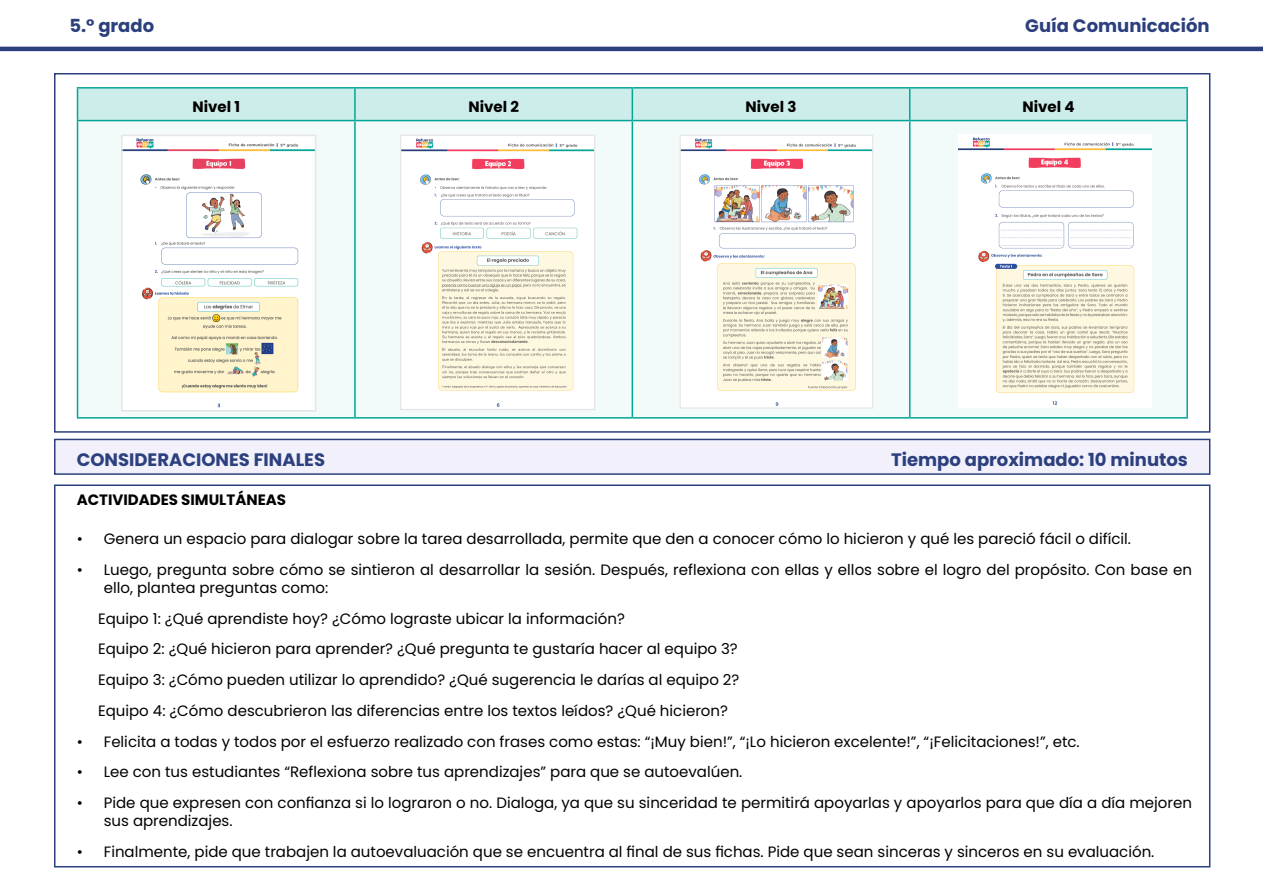
<style>
.page{position:relative;width:1263px;height:893px;background:#fff}
.page>*{position:absolute;margin:0;border:0;box-sizing:border-box;transform-origin:0 0}
.t1{font:700 18px "Poppins";color:#2c407e}
.t2{font:15px/18px "Poppins";color:#000}
.t3{font:700 15px "Poppins";color:#000}
</style>
<div class="page">
<div style="left:78px;top:89px;width:1108px;height:31px;background:#cdedea"></div>
<div style="left:78px;top:121px;width:1108px;height:296px;background:#f3fafa"></div>
<hr style="left:77px;top:87px;width:278px;height:2px;background:#03a596">
<hr style="left:77px;top:89px;width:1px;height:31px;background:#03a596">
<hr style="left:355px;top:87px;width:277px;height:2px;background:#03a596">
<hr style="left:354px;top:89px;width:2px;height:31px;background:#03a596">
<hr style="left:632px;top:87px;width:278px;height:2px;background:#03a596">
<hr style="left:632px;top:89px;width:1px;height:31px;background:#03a596">
<hr style="left:910px;top:87px;width:278px;height:2px;background:#03a596">
<hr style="left:909px;top:89px;width:1px;height:31px;background:#03a596">
<hr style="left:1186px;top:89px;width:2px;height:31px;background:#03a596">
<hr style="left:77px;top:120px;width:278px;height:1px;background:#03a596">
<hr style="left:77px;top:121px;width:1px;height:296px;background:#03a596">
<hr style="left:355px;top:120px;width:277px;height:1px;background:#03a596">
<hr style="left:354px;top:121px;width:2px;height:296px;background:#03a596">
<hr style="left:632px;top:120px;width:278px;height:1px;background:#03a596">
<hr style="left:632px;top:121px;width:1px;height:296px;background:#03a596">
<hr style="left:910px;top:120px;width:278px;height:1px;background:#03a596">
<hr style="left:909px;top:121px;width:1px;height:296px;background:#03a596">
<hr style="left:1186px;top:121px;width:2px;height:296px;background:#03a596">
<hr style="left:77px;top:417px;width:278px;height:2px;background:#03a596">
<hr style="left:355px;top:417px;width:277px;height:2px;background:#03a596">
<hr style="left:632px;top:417px;width:278px;height:2px;background:#03a596">
<hr style="left:910px;top:417px;width:278px;height:2px;background:#03a596">
<div style="left:54px;top:73px;width:1156px;height:360px;border:2px solid #2c407e"></div>
<hr style="left:0;top:47px;width:1263px;height:4px;background:#2c407e">
<div style="left:54px;top:484px;width:1156px;height:383px;border:2px solid #2c407e"></div>
<div style="left:55px;top:439px;width:1155px;height:35px;background:#f1f0fb"></div>
<div style="left:54px;top:439px;width:1156px;height:36px;border:2px solid #2c407e"></div>
<img style="left:124px;top:138px;width:189px;height:271px">
<div style="left:121px;top:135px;width:195px;height:277px;border:2px solid #e6e6e6"></div>
<img style="left:402px;top:137px;width:191px;height:271px">
<div style="left:400px;top:135px;width:195px;height:275px;border:1px solid #e6e6e6"></div>
<img style="left:682px;top:137px;width:189px;height:270px">
<div style="left:680px;top:135px;width:193px;height:274px;border:1px solid #e6e6e6"></div>
<img style="left:959px;top:135px;width:193px;height:273px">
<p class="t1" style="left:69px;top:15px;width:86px">5.° grado</p>
<p class="t1" style="left:1025px;top:15px;width:186px">Guía Comunicación</p>
<p class="t3" style="left:192px;top:98px;width:49px">Nivel 1</p>
<p class="t3" style="left:468px;top:98px;width:52px">Nivel 2</p>
<p class="t3" style="left:745px;top:98px;width:53px">Nivel 3</p>
<p class="t3" style="left:1022px;top:98px;width:54px">Nivel 4</p>
<p class="t1" style="left:77px;top:449px;width:250px">CONSIDERACIONES FINALES</p>
<p class="t1" style="left:891px;top:449px;width:298px">Tiempo aproximado: 10 minutos</p>
<p class="t3" style="left:77px;top:491px;width:211px">ACTIVIDADES SIMULTÁNEAS</p>
<p class="t2" style="left:77px;top:530px;width:1056px">• Genera un espacio para dialogar sobre la tarea desarrollada, permite que den a conocer cómo lo hicieron y qué les pareció fácil o difícil.</p>
<p class="t2" style="left:104px;top:561px;width:1090px;text-indent:-27px">• Luego, pregunta sobre cómo se sintieron al desarrollar la sesión. Después, reflexiona con ellas y ellos sobre el logro del propósito. Con base en ello, plantea preguntas como:</p>
<p class="t2" style="left:98px;top:609px;width:528px">Equipo 1: ¿Qué aprendiste hoy? ¿Cómo lograste ubicar la información?</p>
<p class="t2" style="left:98px;top:640px;width:641px">Equipo 2: ¿Qué hicieron para aprender? ¿Qué pregunta te gustaría hacer al equipo 3?</p>
<p class="t2" style="left:98px;top:671px;width:643px">Equipo 3: ¿Cómo pueden utilizar lo aprendido? ¿Qué sugerencia le darías al equipo 2?</p>
<p class="t2" style="left:98px;top:702px;width:631px">Equipo 4: ¿Cómo descubrieron las diferencias entre los textos leídos? ¿Qué hicieron?</p>
<p class="t2" style="left:77px;top:732px;width:1004px">• Felicita a todas y todos por el esfuerzo realizado con frases como estas: “¡Muy bien!”, “¡Lo hicieron excelente!”, “¡Felicitaciones!”, etc.</p>
<p class="t2" style="left:77px;top:763px;width:667px">• Lee con tus estudiantes “Reflexiona sobre tus aprendizajes” para que se autoevalúen.</p>
<p class="t2" style="left:104px;top:794px;width:1090px;text-indent:-27px">• Pide que expresen con confianza si lo lograron o no. Dialoga, ya que su sinceridad te permitirá apoyarlas y apoyarlos para que día a día mejoren sus aprendizajes.</p>
<p class="t2" style="left:77px;top:843px;width:1079px">• Finalmente, pide que trabajen la autoevaluación que se encuentra al final de sus fichas. Pide que sean sinceras y sinceros en su evaluación.</p>
</div>
